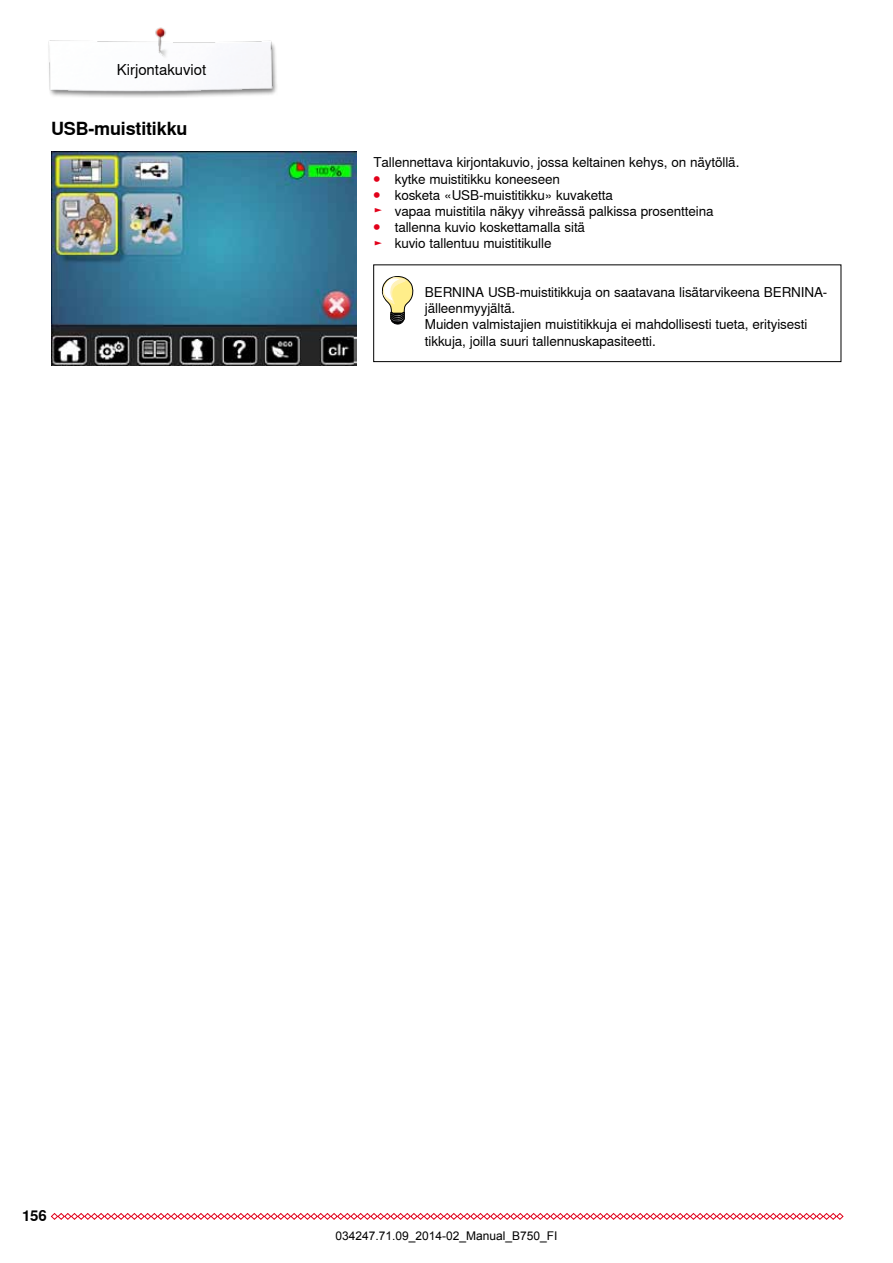
<style>
.page{position:relative;width:893px;height:1263px;background:#fff}
.page>*{position:absolute;margin:0;border:0;box-sizing:border-box;transform-origin:0 0}
.t1{font:700 18px "Nimbus Sans Global";letter-spacing:-.01em;color:#000}
.t2{font:15px "Nimbus Sans Global";color:#000}
.t3{font:700 15px "Nimbus Sans Global";color:#000}
.t4{font:13.5px/16.2px "Nimbus Sans Global";letter-spacing:-.01em;color:#000}
.t5{font:12px "Arial";color:#000}
.s1{font-weight:700;font-size:12px;color:#e2001a}
.s2{color:#e2001a}
</style>
<div class="page">
<svg style="left:51px;top:1213px;width:793px;height:7px"></svg>
<img style="left:48px;top:40px;width:229px;height:57px">
<img style="left:125px;top:27px;width:65px;height:48px">
<img style="left:51px;top:151px;width:305px;height:215px">
<svg style="left:382px;top:276px;width:31px;height:48px"></svg>
<div style="left:373px;top:265px;width:468px;height:97px;border:1px solid #000"></div>
<p class="t2" style="left:117px;top:61px;width:91px">Kirjontakuviot</p>
<h1 class="t1" style="left:51px;top:118px;width:138px">USB-muistitikku</h1>
<p class="t4" style="left:373px;top:155px;width:367px">Tallennettava kirjontakuvio, jossa keltainen kehys, on näytöllä. <span class="s1">⦁</span> kytke muistitikku koneeseen<br><span class="s1">⦁</span> kosketa «USB-muistitikku» kuvaketta<br><span class="s2">►</span> vapaa muistitila näkyy vihreässä palkissa prosentteina<br><span class="s1">⦁</span> tallenna kuvio koskettamalla sitä<br><span class="s2">►</span> kuvio tallentuu muistitikulle</p>
<p class="t4" style="left:425px;top:284px;width:404px">BERNINA USB-muistitikkuja on saatavana lisätarvikeena BERNINA&shy;jälleenmyyjältä.<br>Muiden valmistajien muistitikkuja ei mahdollisesti tueta, erityisesti tikkuja, joilla suuri tallennuskapasiteetti.</p>
<p class="t3" style="left:22px;top:1207px;width:26px">156</p>
<p class="t5" style="left:335px;top:1227px;width:224px">034247.71.09_2014-02_Manual_B750_FI</p>
</div>
